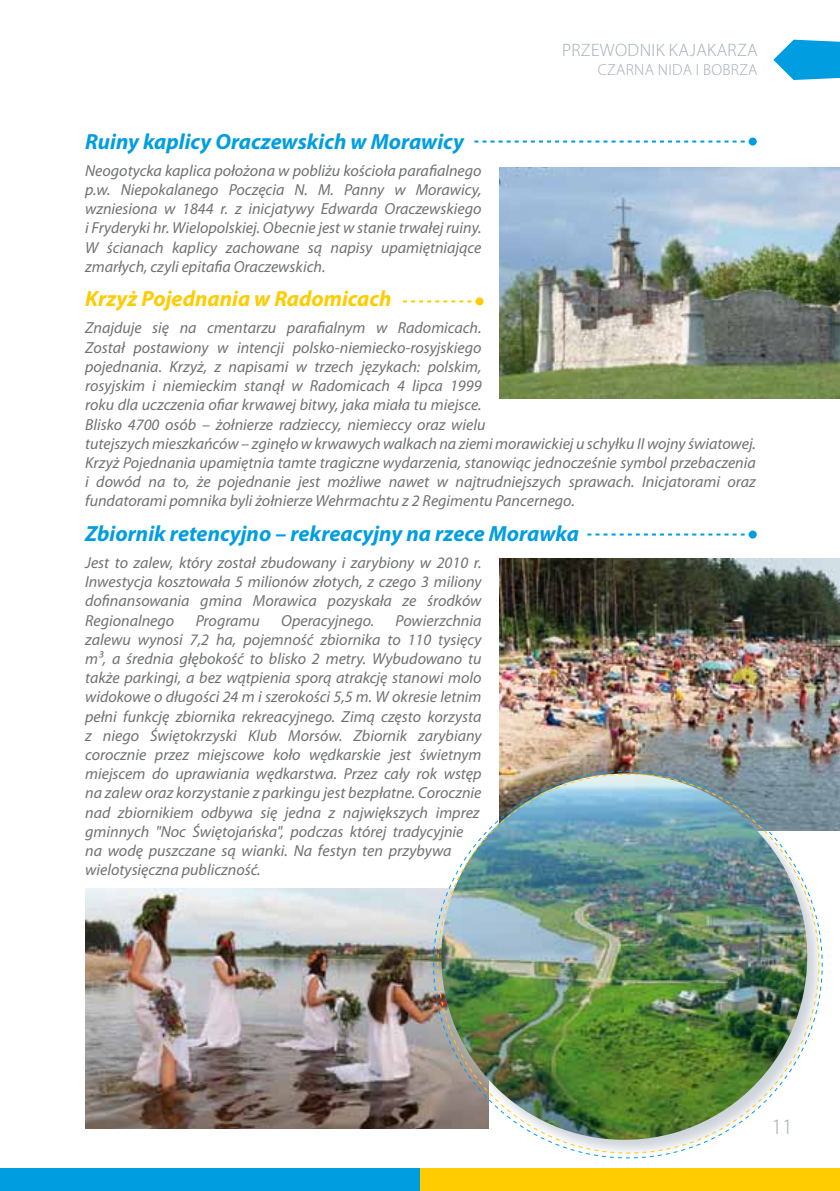
<style>
.page{position:relative;width:840px;height:1191px;background:#fff}
.page>*{position:absolute;margin:0;border:0;box-sizing:border-box;transform-origin:0 0}
.t1{font:italic 700 22px "Myriad Pro";color:#009ee0}
.t2{font:italic 700 22px "Myriad Pro";color:#fecc00}
.t3{font:300 22px "Myriad Pro";color:#a4acb6}
.t4{font:300 18px "Myriad Pro";letter-spacing:.02em;color:#a4acb6}
.t5{font:italic 16px/19.2px "Myriad Pro";color:#707172;text-align:justify}
.t6{font:300 16px "Myriad Pro";letter-spacing:.02em;color:#a4acb6}
</style>
<div class="page">
<div style="left:419px;top:1168px;width:420px;height:23px;background:#fecc00"></div>
<div style="left:0;top:1168px;width:419px;height:23px;background:#009ee0"></div>
<svg style="left:773px;top:40px;width:66px;height:40px"></svg>
<svg style="left:587px;top:533px;width:158px;height:2px"></svg>
<div style="left:748px;top:530px;width:8px;height:8px;background:#009ee0;border-radius:50%"></div>
<svg style="left:403px;top:300px;width:69px;height:2px"></svg>
<div style="left:475px;top:297px;width:8px;height:8px;background:#fecc00;border-radius:50%"></div>
<img style="left:499px;top:168px;width:340px;height:231px">
<img style="left:499px;top:558px;width:340px;height:273px">
<img style="left:85px;top:888px;width:347px;height:240px">
<svg style="left:630px;top:770px;width:192px;height:189px"></svg>
<svg style="left:432px;top:770px;width:191px;height:191px"></svg>
<svg style="left:432px;top:968px;width:190px;height:190px"></svg>
<img style="left:436px;top:773px;width:383px;height:381px">
<svg style="left:474px;top:140px;width:271px;height:2px"></svg>
<div style="left:748px;top:137px;width:8px;height:8px;background:#009ee0;border-radius:50%"></div>
<p class="t4" style="left:561px;top:40px;width:197px">PRZEWODNIK KAJAKARZA</p>
<p class="t6" style="left:597px;top:61px;width:161px">CZARNA N IDA I BOBRZA</p>
<h1 class="t1" style="left:85px;top:127px;width:380px">Ruiny kaplicy Oraczewskich w Morawicy</h1>
<p class="t5" style="left:85px;top:161px;width:398px">Neogotycka kaplica położona w pobliżu kościoła parafialnego p.w. Niepokalanego Poczęcia N. M. Panny w Morawicy, wzniesiona w 1844 r. z inicjatywy Edwarda Oraczewskiego i Fryderyki hr. Wielopolskiej. Obecnie jest w stanie trwałej ruiny.<br>W ścianach kaplicy zachowane są napisy upamiętniające zmarłych, czyli epitafia Oraczewskich.</p>
<h1 class="t2" style="left:85px;top:284px;width:307px">Krzyż Pojednania w Radomicach</h1>
<p class="t5" style="left:85px;top:318px;width:672px;text-align:left">Znajduje się na cmentarzu parafialnym w Radomicach.<br>Został postawiony w intencji polsko-niemiecko-rosyjskiego<br>pojednania. Krzyż, z napisami w trzech językach: polskim,<br>rosyjskim i niemieckim stanął w Radomicach 4 lipca 1999<br>roku dla uczczenia ofiar krwawej bitwy, jaka miała tu miejsce.<br>Blisko 4700 osób – żołnierze radzieccy, niemieccy oraz wielu<br>tutejszych mieszkańców – zginęło w krwawych walkach na ziemi morawickiej u schyłku II wojny światowej.<br>Krzyż Pojednania upamiętnia tamte tragiczne wydarzenia, stanowiąc jednocześnie symbol przebaczenia i dowód na to, że pojednanie jest możliwe nawet w najtrudniejszych sprawach. Inicjatorami oraz fundatorami pomnika byli żołnierze Wehrmachtu z 2 Regimentu Pancernego.</p>
<h1 class="t1" style="left:85px;top:519px;width:495px">Zbiornik retencyjno – rekreacyjny na rzece Morawka</h1>
<p class="t5" style="left:85px;top:553px;width:398px">Jest to zalew, który został zbudowany i zarybiony w 2010 r.<br>Inwestycja kosztowała 5 milionów złotych, z czego 3 miliony dofinansowania gmina Morawica pozyskała ze środków Regionalnego</p>
<p class="t5" style="left:85px;top:610px;width:398px;text-align:left;text-indent:310px">Powierzchnia zalewu wynosi 7,2 ha, pojemność zbiornika to 110 tysięcy m³, a średnia głębokość to blisko 2 metry. Wybudowano tu także parkingi, a bez wątpienia sporą atrakcję stanowi molo widokowe o długości 24 m i szerokości 5,5 m. W okresie letnim pełni funkcję zbiornika rekreacyjnego. Zimą często korzysta z niego Świętokrzyski Klub Morsów. Zbiornik zarybiany corocznie przez miejscowe koło wędkarskie jest świetnym miejscem do uprawiania wędkarstwa. Przez cały rok wstęp na zalew oraz korzystanie z parkingu jest bezpłatne. Corocznie nad zbiornikiem odbywa się jedna z największych imprez gminnych "Noc Świętojańska", podczas której tradycyjnie na wodę puszczane są wianki. Na festyn ten przybywa wielotysięczna publiczność.</p>
<p class="t5" style="left:195px;top:610px;width:66px">Programu</p>
<p class="t5" style="left:281px;top:610px;width:94px">Operacyjnego.</p>
<h1 class="t3" style="left:771px;top:1114px;width:23px">11</h1>
</div>
